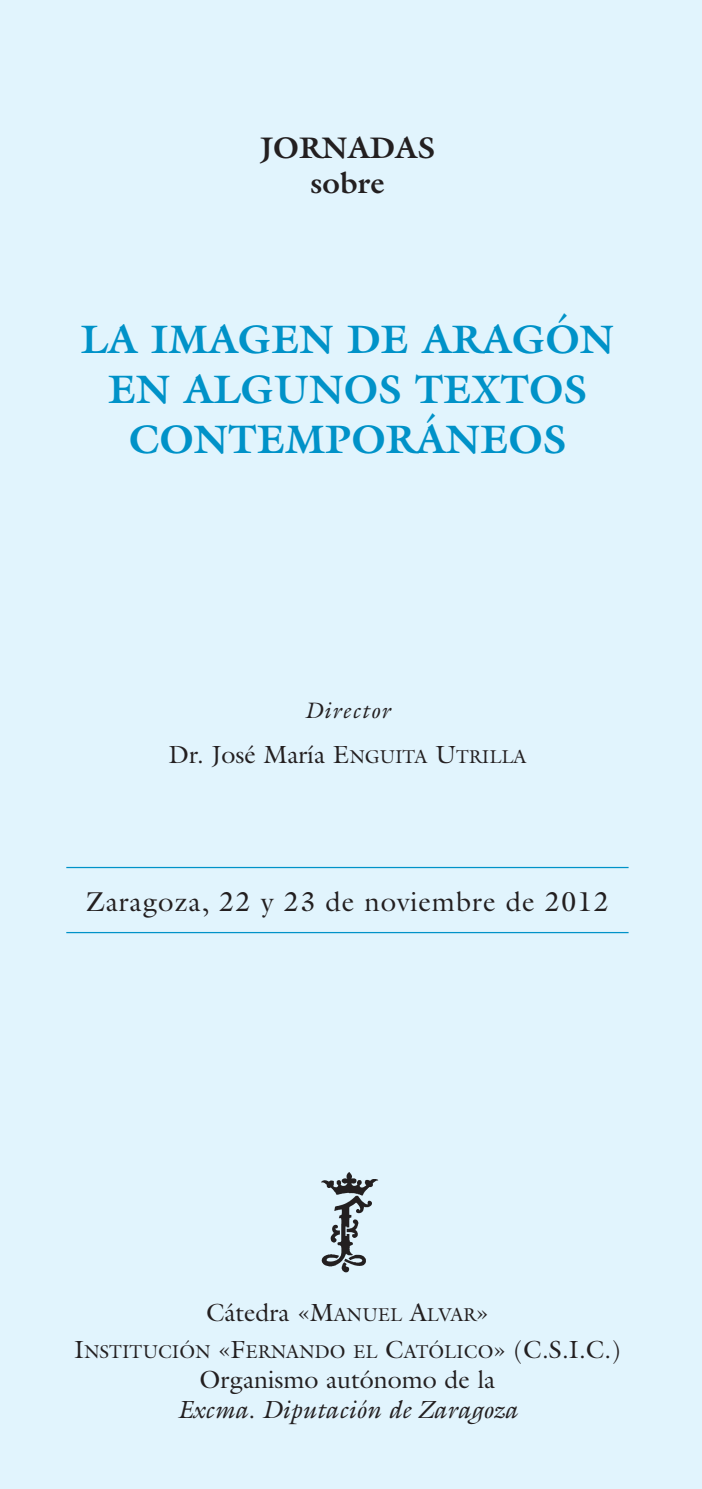
<style>
.page{position:relative;width:702px;height:1489px;background:#fff}
.page>*{position:absolute;margin:0;border:0;box-sizing:border-box;transform-origin:0 0}
.t1{font:700 40px/50px "Galliard";color:#0092c8;text-align:center}
.t2{font:700 30px/35px "Galliard";color:#231f20;text-align:center}
.t3{font:27.5px "Galliard";letter-spacing:.03em;color:#231f20}
.t4{font:25px "Galliard";color:#231f20}
.t5{font:italic 25px "Galliard";color:#231f20}
.t6{font:italic 22.5px "Galliard";letter-spacing:.05em;color:#231f20}
.t7{font:18.75px/37px "Galliard";color:#231f20;text-align:center}
.s1{font-style:inherit}
.s2{font-size:18.75px}
.s3{font-size:25px}
</style>
<div class="page">
<div style="left:0;top:0;width:702px;height:1488px;background:#e1f4fd"></div>
<hr style="left:66px;top:866px;width:562px;height:2px;background:#0092c8">
<hr style="left:66px;top:931px;width:562px;height:2px;background:#0092c8">
<img style="left:321px;top:1172px;width:58px;height:101px">
<h2 class="t2" style="left:260px;top:133px;width:176px">JORNADAS sobre</h2>
<h1 class="t1" style="left:81px;top:319px;width:535px">LA IMAGEN DE ARAGÓN<br>EN ALGUNOS TEXTOS<br>CONTEMPORÁNEOS</h1>
<p class="t6" style="left:304px;top:702px;width:87px">Director</p>
<h3 class="t4" style="left:169px;top:744px;width:359px">Dr. José María <span class="s1">E</span><span class="s2">NGUITA</span> <span class="s1">U</span><span class="s2">TRILLA</span></h3>
<h3 class="t3" style="left:86px;top:890px;width:524px">Zaragoza, 22 y 23 de noviembre de 2012</h3>
<p class="t7" style="left:74px;top:1297px;width:548px"><span class="s3">Cátedra</span> <span class="s3">«M</span>ANUEL <span class="s3">A</span>LVAR<span class="s3">»<br>I</span>NSTITUCIÓN <span class="s3">«F</span>ERNANDO EL <span class="s3">C</span>ATÓLICO<span class="s3">» (C.S.I.C.)</span></p>
<h3 class="t4" style="left:200px;top:1369px;width:297px">Organismo autónomo de la</h3>
<h3 class="t5" style="left:177px;top:1399px;width:342px">Excma. Diputación de Zaragoza</h3>
</div>
